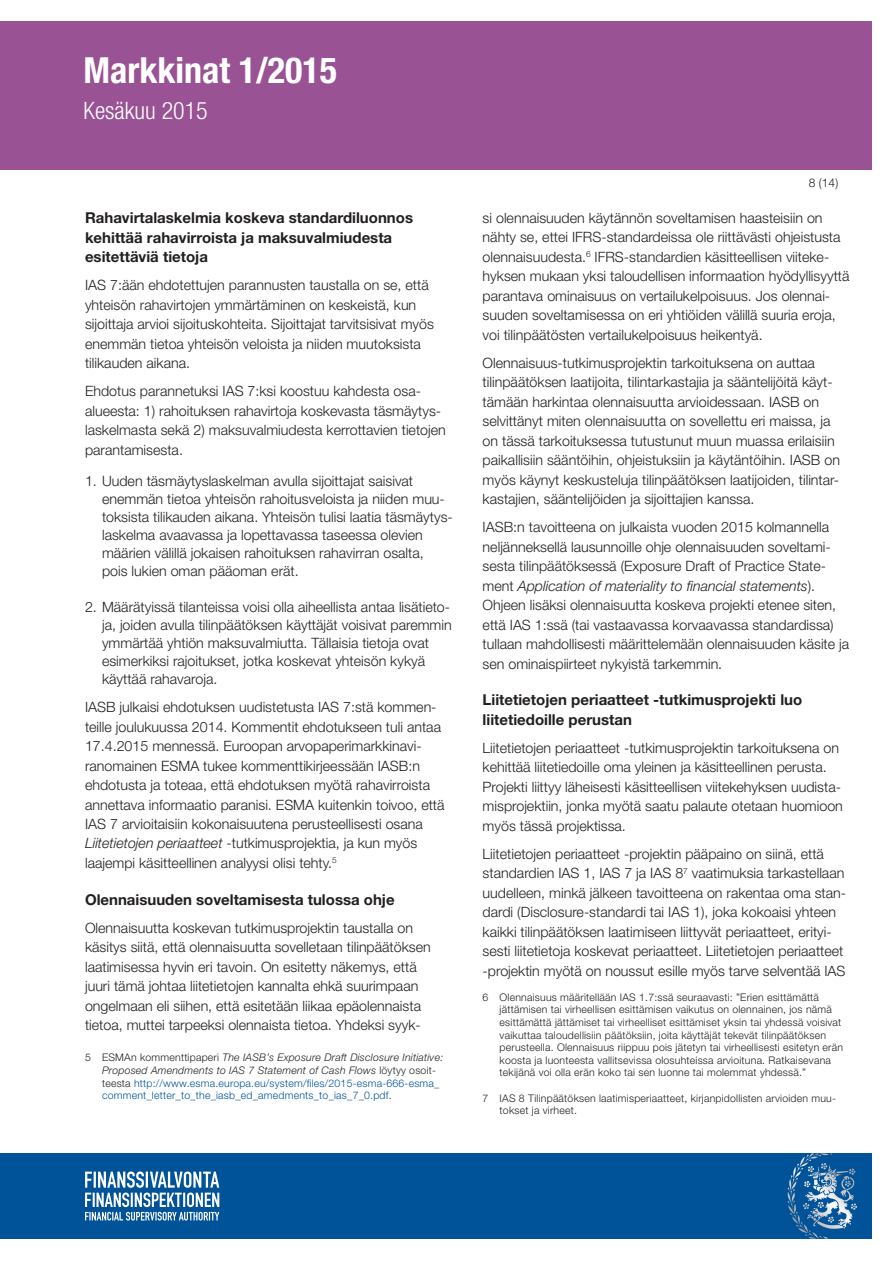
<style>
.page{position:relative;width:893px;height:1263px;background:#fff}
.page>*{position:absolute;margin:0;border:0;box-sizing:border-box;transform-origin:0 0}
.t1{font:700 condensed 36px "Helvetica Neue LT Std";color:#fff}
.t2{font:300 condensed 24px "Helvetica Neue LT Std";color:#fff}
.t3{font:700 15px/19.5px "Helvetica Neue LT Std";color:#231f20}
.t4{font:300 14.25px/19.5px "Helvetica Neue LT Std";color:#231f20}
.t5{font:300 12px "Helvetica Neue LT Std";color:#231f20}
.t6{font:300 10.5px/12.6px "Helvetica Neue LT Std";letter-spacing:.02em;color:#231f20}
.t7{font:300 10.5px/12.6px "Helvetica Neue LT Std";letter-spacing:.02em;color:#015399}
.s1{font-style:italic}
.s2{color:#231f20}
.s3{font-style:italic;color:#231f20}
</style>
<div class="page">
<div style="left:0;top:21px;width:872px;height:149px;background:#995395"></div>
<div style="left:0;top:1153px;width:872px;height:85px;background:#015399"></div>
<svg style="left:800px;top:1153px;width:32px;height:13px"></svg>
<svg style="left:85px;top:1171px;width:134px;height:49px"></svg>
<h1 class="t1" style="left:84px;top:49px;width:255px">Markkinat 1/2015</h1>
<h2 class="t2" style="left:84px;top:97px;width:126px">Kesäkuu 2015</h2>
<p class="t3" style="left:85px;top:208px;width:329px">Rahavirtalaskelmia koskeva standardiluonnos kehittää rahavirroista ja maksuvalmiudesta esitettäviä tietoja</p>
<p class="t4" style="left:85px;top:275px;width:350px">IAS 7:ään ehdotettujen parannusten taustalla on se, että yhteisön rahavirtojen ymmärtäminen on keskeistä, kun sijoittaja arvioi sijoituskohteita. Sijoittajat tarvitsisivat myös enemmän tietoa yhteisön veloista ja niiden muutoksista tilikauden aikana.</p>
<p class="t4" style="left:85px;top:381px;width:362px">Ehdotus parannetuksi IAS 7:ksi koostuu kahdesta osa&shy;alueesta: 1) rahoituksen rahavirtoja koskevasta täsmäytys&shy;laskelmasta sekä 2) maksuvalmiudesta kerrottavien tietojen parantamisesta.</p>
<p class="t4" style="left:102px;top:472px;width:352px;line-height:18px;text-indent:-17px">1. Uuden täsmäytyslaskelman avulla sijoittajat saisivat enemmän tietoa yhteisön rahoitusveloista ja niiden muu&shy;toksista tilikauden aikana. Yhteisön tulisi laatia täsmäytys&shy;laskelma avaavassa ja lopettavassa taseessa olevien määrien välillä jokaisen rahoituksen rahavirran osalta, pois lukien oman pääoman erät.</p>
<p class="t4" style="left:102px;top:598px;width:351px;line-height:18px;text-indent:-17px">2. Määrätyissä tilanteissa voisi olla aiheellista antaa lisätieto&shy;ja, joiden avulla tilinpäätöksen käyttäjät voisivat paremmin ymmärtää yhtiön maksuvalmiutta. Tällaisia tietoja ovat esimerkiksi rajoitukset, jotka koskevat yhteisön kykyä käyttää rahavaroja.</p>
<p class="t4" style="left:85px;top:697px;width:361px">IASB julkaisi ehdotuksen uudistetusta IAS 7:stä kommen&shy;teille joulukuussa 2014. Kommentit ehdotukseen tuli antaa 17.4.2015 mennessä. Euroopan arvopaperimarkkinavi&shy;ranomainen ESMA tukee kommenttikirjeessään IASB:n ehdotusta ja toteaa, että ehdotuksen myötä rahavirroista annettava informaatio paranisi. ESMA kuitenkin toivoo, että IAS 7 arvioitaisiin kokonaisuutena perusteellisesti osana <span class="s1">Liitetietojen periaatteet</span> -tutkimusprojektia, ja kun myös laajempi käsitteellinen analyysi olisi tehty.<sup>5</sup></p>
<p class="t3" style="left:85px;top:889px;width:311px">Olennaisuuden soveltamisesta tulossa ohje</p>
<p class="t4" style="left:85px;top:917px;width:347px">Olennaisuutta koskevan tutkimusprojektin taustalla on käsitys siitä, että olennaisuutta sovelletaan tilinpäätöksen laatimisessa hyvin eri tavoin. On esitetty näkemys, että juuri tämä johtaa liitetietojen kannalta ehkä suurimpaan ongelmaan eli siihen, että esitetään liikaa epäolennaista tietoa, muttei tarpeeksi olennaista tietoa. Yhdeksi syyk-</p>
<p class="t7" style="left:102px;top:1051px;width:343px;text-indent:-17px"><span class="s2">5 ESMAn kommenttipaperi</span> <span class="s3">The IASB’s Exposure Draft Disclosure Initiative:<br>Proposed Amendments to IAS 7 Statement of Cash Flows</span> <span class="s2">löytyy osoit&shy;teesta</span> http://www.esma.europa.eu/system/files/2015-esma-666-esma_ comment_letter_to_the_iasb_ed_amedments_to_ias_7_0.pdf<span class="s2">.</span></p>
<p class="t5" style="left:809px;top:176px;width:31px">8 (14)</p>
<p class="t4" style="left:483px;top:208px;width:368px">si olennaisuuden käytännön soveltamisen haasteisiin on nähty se, ettei IFRS-standardeissa ole riittävästi ohjeistusta olennaisuudesta.<sup>6</sup> IFRS-standardien käsitteellisen viiteke&shy;hyksen mukaan yksi taloudellisen informaation hyödyllisyyttä parantava ominaisuus on vertailukelpoisuus. Jos olennai&shy;suuden soveltamisessa on eri yhtiöiden välillä suuria eroja, voi tilinpäätösten vertailukelpoisuus heikentyä.</p>
<p class="t4" style="left:483px;top:353px;width:359px">Olennaisuus-tutkimusprojektin tarkoituksena on auttaa tilinpäätöksen laatijoita, tilintarkastajia ja sääntelijöitä käyt&shy;tämään harkintaa olennaisuutta arvioidessaan. IASB on selvittänyt miten olennaisuutta on sovellettu eri maissa, ja on tässä tarkoituksessa tutustunut muun muassa erilaisiin paikallisiin sääntöihin, ohjeistuksiin ja käytäntöihin. IASB on myös käynyt keskusteluja tilinpäätöksen laatijoiden, tilintar&shy;kastajien, sääntelijöiden ja sijoittajien kanssa.</p>
<p class="t4" style="left:483px;top:517px;width:368px">IASB:n tavoitteena on julkaista vuoden 2015 kolmannella neljänneksellä lausunnoille ohje olennaisuuden soveltami&shy;sesta tilinpäätöksessä (Exposure Draft of Practice State&shy;ment <span class="s1">Application of materiality to financial statements</span>).<br>Ohjeen lisäksi olennaisuutta koskeva projekti etenee siten, että IAS 1:ssä (tai vastaavassa korvaavassa standardissa) tullaan mahdollisesti määrittelemään olennaisuuden käsite ja sen ominaispiirteet nykyistä tarkemmin.</p>
<p class="t3" style="left:483px;top:690px;width:321px">Liitetietojen periaatteet -tutkimusprojekti luo liitetiedoille perustan</p>
<p class="t4" style="left:483px;top:738px;width:362px">Liitetietojen periaatteet -tutkimusprojektin tarkoituksena on kehittää liitetiedoille oma yleinen ja käsitteellinen perusta.<br>Projekti liittyy läheisesti käsitteellisen viitekehyksen uudista&shy;misprojektiin, jonka myötä saatu palaute otetaan huomioon myös tässä projektissa.</p>
<p class="t4" style="left:483px;top:844px;width:365px">Liitetietojen periaatteet -projektin pääpaino on siinä, että standardien IAS 1, IAS 7 ja IAS 8<sup>7</sup> vaatimuksia tarkastellaan uudelleen, minkä jälkeen tavoitteena on rakentaa oma stan&shy;dardi (Disclosure-standardi tai IAS 1), joka kokoaisi yhteen kaikki tilinpäätöksen laatimiseen liittyvät periaatteet, erityi&shy;sesti liitetietoja koskevat periaatteet. Liitetietojen periaatteet -projektin myötä on noussut esille myös tarve selventää IAS</p>
<p class="t6" style="left:500px;top:990px;width:345px;text-indent:-17px">6 Olennaisuus määritellään IAS 1.7:ssä seuraavasti: ”Erien esittämättä jättämisen tai virheellisen esittämisen vaikutus on olennainen, jos nämä esittämättä jättämiset tai virheelliset esittämiset yksin tai yhdessä voisivat vaikuttaa taloudellisiin päätöksiin, joita käyttäjät tekevät tilinpäätöksen perusteella. Olennaisuus riippuu pois jätetyn tai virheellisesti esitetyn erän koosta ja luonteesta vallitsevissa olosuhteissa arvioituna. Ratkaisevana tekijänä voi olla erän koko tai sen luonne tai molemmat yhdessä.”</p>
<p class="t6" style="left:500px;top:1091px;width:338px;text-indent:-17px">7 IAS 8 Tilinpäätöksen laatimisperiaatteet, kirjanpidollisten arvioiden muu&shy;tokset ja virheet.</p>
</div>
